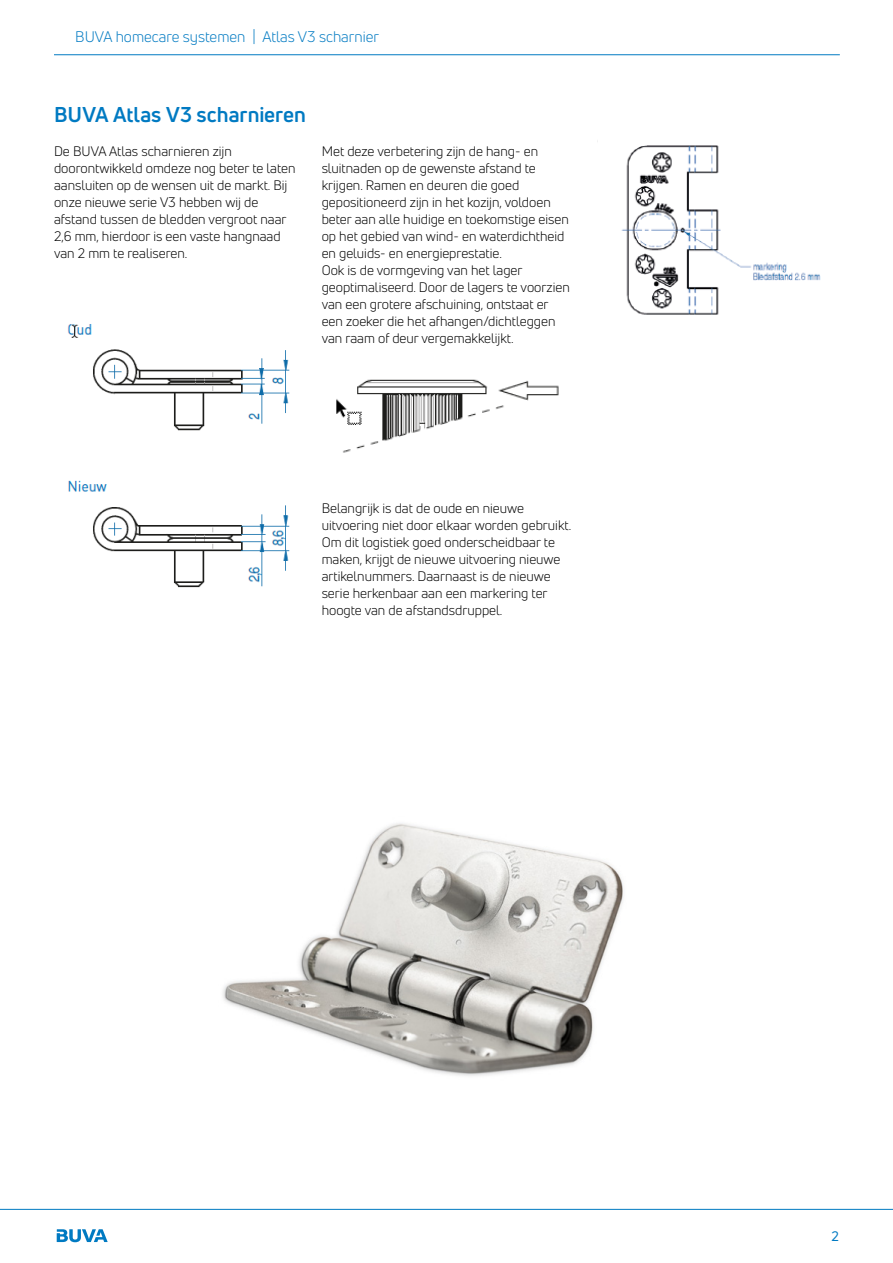
<style>
.page{position:relative;width:893px;height:1263px;background:#fff}
.page>*{position:absolute;margin:0;border:0;box-sizing:border-box;transform-origin:0 0}
.t1{font:700 21px "Uni Neue";color:#007ac2}
.t2{font:15px "Uni Neue";color:#007ac2}
.t3{font:13.5px/17px "Uni Neue";color:#000}
.t4{font:13.5px "Uni Neue";color:#007ac2}
</style>
<div class="page">
<hr style="left:0;top:1209px;width:893px;height:1px;background:#007ac2">
<svg style="left:57px;top:1229px;width:51px;height:13px"></svg>
<hr style="left:54px;top:54px;width:786px;height:1px;background:#007ac2">
<img style="left:67px;top:324px;width:223px;height:264px">
<img style="left:597px;top:141px;width:224px;height:174px">
<img style="left:336px;top:379px;width:223px;height:74px">
<img style="left:223px;top:823px;width:401px;height:253px">
<p class="t2" style="left:75px;top:27px;width:305px">BUVA homecare systemen | Atlas V3 scharnier</p>
<h1 class="t1" style="left:54px;top:101px;width:254px">BUVA Atlas V3 scharnieren</h1>
<p class="t3" style="left:54px;top:143px;width:243px">De BUVA Atlas scharnieren zijn doorontwikkeld omdeze nog beter te laten aansluiten op de wensen uit de markt. Bij onze nieuwe serie V3 hebben wij de afstand tussen de bledden vergroot naar 2,6 mm, hierdoor is een vaste hangnaad van 2 mm te realiseren.</p>
<p class="t3" style="left:322px;top:143px;width:250px">Met deze verbetering zijn de hang- en sluitnaden op de gewenste afstand te krijgen. Ramen en deuren die goed gepositioneerd zijn in het kozijn, voldoen beter aan alle huidige en toekomstige eisen op het gebied van wind- en waterdichtheid en geluids- en energieprestatie.<br>Ook is de vormgeving van het lager geoptimaliseerd. Door de lagers te voorzien van een grotere afschuining, ontstaat er een zoeker die het afhangen/dichtleggen van raam of deur vergemakkelijkt.</p>
<p class="t3" style="left:322px;top:500px;width:251px">Belangrijk is dat de oude en nieuwe uitvoering niet door elkaar worden gebruikt.<br>Om dit logistiek goed onderscheidbaar te maken, krijgt de nieuwe uitvoering nieuwe artikelnummers. Daarnaast is de nieuwe serie herkenbaar aan een markering ter hoogte van de afstandsdruppel.</p>
<p class="t4" style="left:831px;top:1227px;width:9px">2</p>
</div>
